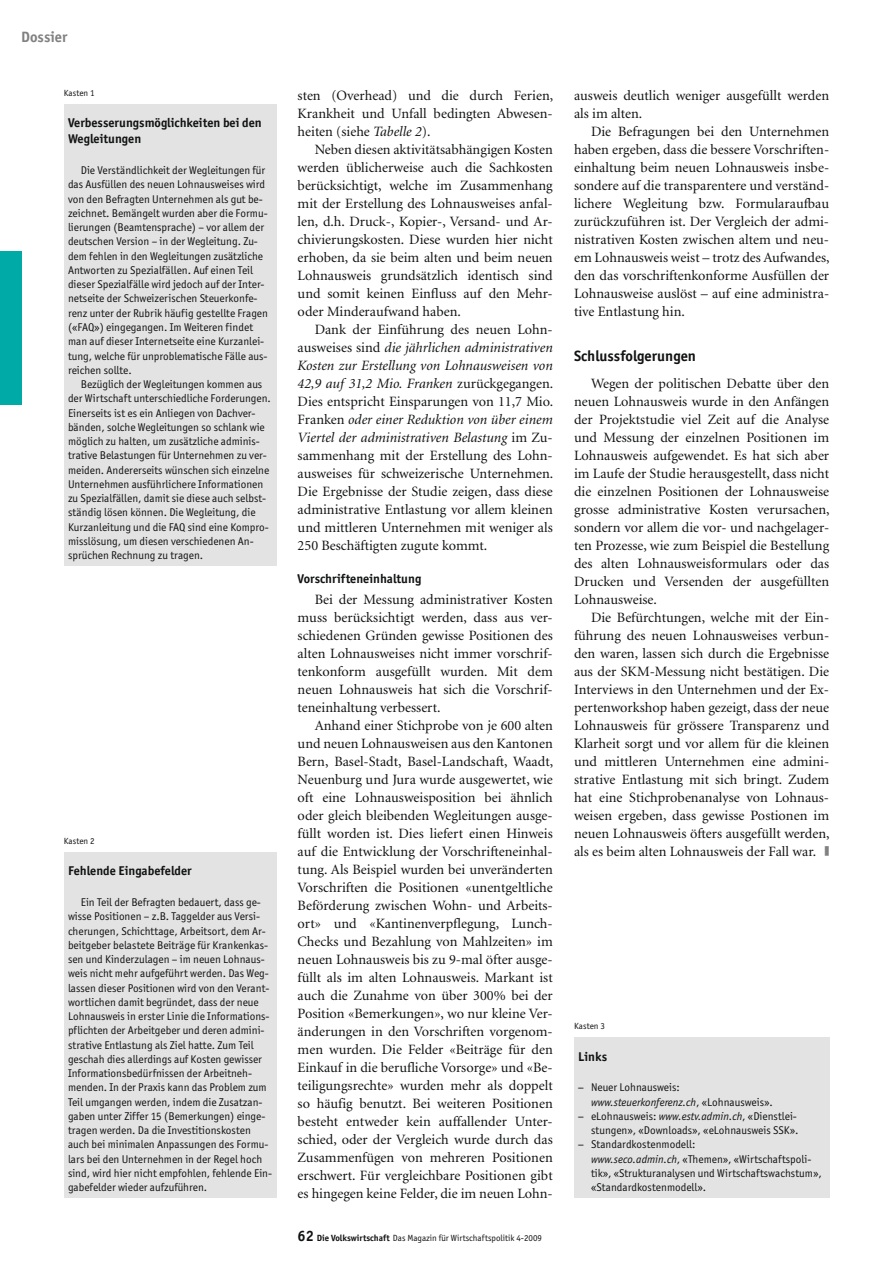
<style>
.page{position:relative;width:893px;height:1263px;background:#fff}
.page>*{position:absolute;margin:0;border:0;box-sizing:border-box;transform-origin:0 0}
.t1{font:700 15px "Officina San ITC";color:#111212}
.t2{font:700 15px "Officina San ITC";color:#818181}
.t3{font:14.25px/18px "Minion";color:#111212;text-align:justify}
.t4{font:700 12.75px/16.5px "Officina San ITC";color:#111212}
.t5{font:11.25px/14.2px "Officina San ITC";color:#111212}
.t6{font:italic 11.25px "Officina San ITC";color:#111212}
.t7{font:9px "Officina San ITC";color:#111212}
.s1{font-style:italic}
.s2{font-weight:700;font-size:15px}
.s3{font-weight:700}
.s4{font-style:normal}
</style>
<div class="page">
<div style="left:0;top:252px;width:21px;height:153px;background:#00aaa7"></div>
<div style="left:64px;top:104px;width:212px;height:461px;background:#e3e3e3"></div>
<div style="left:574px;top:1037px;width:255px;height:160px;background:#e3e3e3"></div>
<div style="left:64px;top:852px;width:212px;height:345px;background:#e3e3e3"></div>
<p class="t2" style="left:21px;top:27px;width:48px">Dossier</p>
<p class="t7" style="left:64px;top:87px;width:32px">Kasten 1</p>
<p class="t4" style="left:68px;top:114px;width:195px">Verbesserungsmöglichkeiten bei den<br>Wegleitungen</p>
<p class="t5" style="left:68px;top:163px;width:201px;text-indent:13px">Die Verständlichkeit der Wegleitungen für das Ausfüllen des neuen Lohnausweises wird von den Befragten Unternehmen als gut be&shy;zeichnet. Bemängelt wurden aber die Formu&shy;lierungen (Beamtensprache) – vor allem der deutschen Version – in der Wegleitung. Zu&shy;dem fehlen in den Wegleitungen zusätzliche Antworten zu Spezialfällen. Auf einen Teil dieser Spezialfälle wird jedoch auf der Inter&shy;netseite der Schweizerischen Steuerkonfe&shy;renz unter der Rubrik häufig gestellte Fragen («FAQ») eingegangen. Im Weiteren findet man auf dieser Internetseite eine Kurzanlei&shy;tung, welche für unproblematische Fälle aus&shy;reichen sollte.</p>
<p class="t5" style="left:68px;top:377px;width:204px;text-indent:13px">Bezüglich der Wegleitungen kommen aus der Wirtschaft unterschiedliche Forderungen.<br>Einerseits ist es ein Anliegen von Dachver&shy;bänden, solche Wegleitungen so schlank wie möglich zu halten, um zusätzliche adminis&shy;trative Belastungen für Unternehmen zu ver&shy;meiden. Andererseits wünschen sich einzelne Unternehmen ausführlichere Informationen zu Spezialfällen, damit sie diese auch selbst&shy;ständig lösen können. Die Wegleitung, die Kurzanleitung und die FAQ sind eine Kompro&shy;misslösung, um diesen verschiedenen An&shy;sprüchen Rechnung zu tragen.</p>
<p class="t7" style="left:64px;top:836px;width:32px">Kasten 2</p>
<p class="t4" style="left:68px;top:863px;width:125px">Fehlende Eingabefelder</p>
<p class="t5" style="left:68px;top:895px;width:205px;text-indent:13px">Ein Teil der Befragten bedauert, dass ge&shy;wisse Positionen – z.B. Taggelder aus Versi&shy;cherungen, Schichttage, Arbeitsort, dem Ar&shy;beitgeber belastete Beiträge für Krankenkas&shy;sen und Kinderzulagen – im neuen Lohnaus&shy;weis nicht mehr aufgeführt werden. Das Weg&shy;lassen dieser Positionen wird von den Verant&shy;wortlichen damit begründet, dass der neue Lohnausweis in erster Linie die Informations&shy;pflichten der Arbeitgeber und deren admini&shy;strative Entlastung als Ziel hatte. Zum Teil geschah dies allerdings auf Kosten gewisser Informationsbedürfnissen der Arbeitneh&shy;menden. In der Praxis kann das Problem zum Teil umgangen werden, indem die Zusatzan&shy;gaben unter Ziffer 15 (Bemerkungen) einge&shy;tragen werden. Da die Investitionskosten auch bei minimalen Anpassungen des Formu&shy;lars bei den Unternehmen in der Regel hoch sind, wird hier nicht empfohlen, fehlende Ein&shy;gabefelder wieder aufzuführen.</p>
<p class="t3" style="left:298px;top:86px;width:257px">sten (Overhead) und die durch Ferien, Krankheit und Unfall bedingten Abwesen&shy;heiten (siehe <span class="s1">Tabelle 2</span>).</p>
<p class="t3" style="left:298px;top:140px;width:257px;text-indent:17px">Neben diesen aktivitätsabhängigen Kosten werden üblicherweise auch die Sachkosten berücksichtigt, welche im Zusammenhang mit der Erstellung des Lohnausweises anfal&shy;len, d.h. Druck-, Kopier-, Versand- und Ar&shy;chivierungskosten. Diese wurden hier nicht erhoben, da sie beim alten und beim neuen Lohnausweis grundsätzlich identisch sind und somit keinen Einfluss auf den Mehr&shy;oder Minderaufwand haben.</p>
<p class="t3" style="left:298px;top:320px;width:257px;text-indent:17px">Dank der Einführung des neuen Lohn&shy;ausweises sind <span class="s1">die jährlichen administrativen Kosten zur Erstellung von Lohnausweisen von 42,9 auf 31,2 Mio. Franken</span> zurückgegangen.<br>Dies entspricht Einsparungen von 11,7 Mio.<br>Franken <span class="s1">oder einer Reduktion von über einem Viertel der administrativen Belastung</span> im Zu&shy;sammenhang mit der Erstellung des Lohn&shy;ausweises für schweizerische Unternehmen.<br>Die Ergebnisse der Studie zeigen, dass diese administrative Entlastung vor allem kleinen und mittleren Unternehmen mit weniger als 250 Beschäftigten zugute kommt.</p>
<p class="t4" style="left:298px;top:570px;width:125px">Vorschrifteneinhaltung</p>
<p class="t3" style="left:298px;top:590px;width:257px;text-indent:17px">Bei der Messung administrativer Kosten muss berücksichtigt werden, dass aus ver&shy;schiedenen Gründen gewisse Positionen des alten Lohnausweises nicht immer vorschrif&shy;tenkonform ausgefüllt wurden. Mit dem neuen Lohnausweis hat sich die Vorschrif&shy;teneinhaltung verbessert.</p>
<p class="t3" style="left:298px;top:716px;width:257px;text-indent:17px">Anhand einer Stichprobe von je 600 alten und neuen Lohnausweisen aus den Kantonen Bern, Basel-Stadt, Basel-Landschaft, Waadt, Neuenburg und Jura wurde ausgewertet, wie oft eine Lohnausweisposition bei ähnlich oder gleich bleibenden Wegleitungen ausge&shy;füllt worden ist. Dies liefert einen Hinweis auf die Entwicklung der Vorschrifteneinhal&shy;tung. Als Beispiel wurden bei unveränderten Vorschriften die Positionen «unentgeltliche Beförderung zwischen Wohn- und Arbeits&shy;ort» und «Kantinenverpflegung, Lunch-Checks und Bezahlung von Mahlzeiten» im neuen Lohnausweis bis zu 9-mal öfter ausge&shy;füllt als im alten Lohnausweis. Markant ist auch die Zunahme von über 300% bei der Position «Bemerkungen», wo nur kleine Ver&shy;änderungen in den Vorschriften vorgenom&shy;men wurden. Die Felder «Beiträge für den Einkauf in die berufliche Vorsorge» und «Be&shy;teiligungsrechte» wurden mehr als doppelt so häufig benutzt. Bei weiteren Positionen besteht entweder kein auffallender Unter&shy;schied, oder der Vergleich wurde durch das Zusammenfügen von mehreren Positionen erschwert. Für vergleichbare Positionen gibt es hingegen keine Felder, die im neuen Lohn-</p>
<p class="t7" style="left:298px;top:1232px;width:246px"><span class="s2">62</span> <span class="s3">Die Volkswirtschaft</span> Das Magazin für Wirtschaftspolitik 4-2009</p>
<p class="t3" style="left:574px;top:86px;width:257px">ausweis deutlich weniger ausgefüllt werden als im alten.</p>
<p class="t3" style="left:574px;top:122px;width:257px;text-indent:17px">Die Befragungen bei den Unternehmen haben ergeben, dass die bessere Vorschriften&shy;einhaltung beim neuen Lohnausweis insbe&shy;sondere auf die transparentere und verständ&shy;lichere Wegleitung bzw. Formularaufbau zurückzuführen ist. Der Vergleich der admi&shy;nistrativen Kosten zwischen altem und neu&shy;em Lohnausweis weist – trotz des Aufwandes, den das vorschriftenkonforme Ausfüllen der Lohnausweise auslöst – auf eine administra&shy;tive Entlastung hin.</p>
<p class="t1" style="left:574px;top:346px;width:123px">Schlussfolgerungen</p>
<p class="t3" style="left:574px;top:374px;width:257px;text-indent:17px">Wegen der politischen Debatte über den neuen Lohnausweis wurde in den Anfängen der Projektstudie viel Zeit auf die Analyse und Messung der einzelnen Positionen im Lohnausweis aufgewendet. Es hat sich aber im Laufe der Studie herausgestellt, dass nicht die einzelnen Positionen der Lohnausweise grosse administrative Kosten verursachen, sondern vor allem die vor- und nachgelager&shy;ten Prozesse, wie zum Beispiel die Bestellung des alten Lohnausweisformulars oder das Drucken und Versenden der ausgefüllten Lohnausweise.</p>
<p class="t3" style="left:574px;top:608px;width:257px;text-indent:17px">Die Befürchtungen, welche mit der Ein&shy;führung des neuen Lohnausweises verbun&shy;den waren, lassen sich durch die Ergebnisse aus der SKM-Messung nicht bestätigen. Die Interviews in den Unternehmen und der Ex&shy;pertenworkshop haben gezeigt, dass der neue Lohnausweis für grössere Transparenz und Klarheit sorgt und vor allem für die kleinen und mittleren Unternehmen eine admini&shy;strative Entlastung mit sich bringt. Zudem hat eine Stichprobenanalyse von Lohnaus&shy;weisen ergeben, dass gewisse Postionen im neuen Lohnausweis öfters ausgefüllt werden, als es beim alten Lohnausweis der Fall war.</p>
<p class="t7" style="left:574px;top:1021px;width:32px">Kasten 3</p>
<p class="t4" style="left:578px;top:1048px;width:30px">Links</p>
<p class="t5" style="left:578px;top:1080px;width:103px">− Neuer Lohnausweis:</p>
<p class="t6" style="left:591px;top:1095px;width:183px">www.steuerkonferenz.ch<span class="s4">, «Lohnausweis».</span></p>
<p class="t5" style="left:578px;top:1109px;width:220px">− eLohnausweis: <span class="s1">www.estv.admin.ch</span>, «Dienstlei-</p>
<p class="t5" style="left:591px;top:1123px;width:209px">stungen», «Downloads», «eLohnausweis SSK».</p>
<p class="t5" style="left:578px;top:1137px;width:119px">− Standardkostenmodell:</p>
<p class="t5" style="left:591px;top:1152px;width:222px"><span class="s1">www.seco.admin.ch</span>, «Themen», «Wirtschaftspoli-</p>
<p class="t5" style="left:591px;top:1166px;width:232px">tik», «Strukturanalysen und Wirtschaftswachstum»,</p>
<p class="t5" style="left:591px;top:1180px;width:117px">«Standardkostenmodell».</p>
</div>
